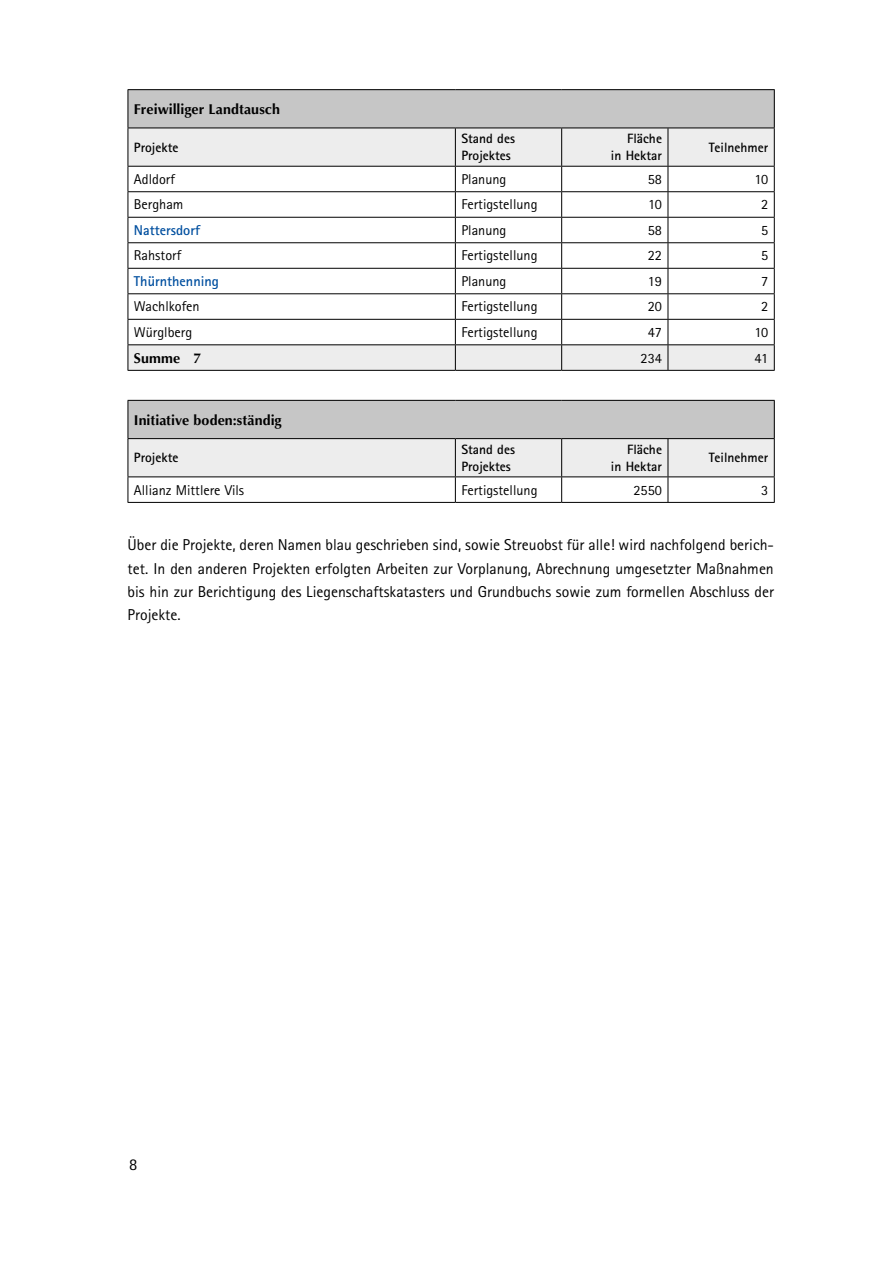
<style>
.page{position:relative;width:893px;height:1263px;background:#fff}
.page>*{position:absolute;margin:0;border:0;box-sizing:border-box;transform-origin:0 0}
.t1{font:16.5px "Rotis Sans Serif Pro";color:#000}
.p-fliess{font:15.75px/23.2px "Rotis Sans Serif Pro";color:#000;text-align:justify}
.p-tab-fliess{font:14.25px "Rotis Sans Serif Pro";color:#000}
.p-tab-head{font:700 14.25px "Optima LT Std";letter-spacing:.005em;color:#000}
.p-tab-fliess-2{font:700 14.25px "Rotis Sans Serif Pro";color:#004f9f}
.p-tab-summe{font:700 14.25px "Optima LT Std";letter-spacing:.01em;color:#000}
.p-tab-kopf{font:700 13.5px/16.5px "Rotis Sans Serif Pro";color:#000}
</style>
<div class="page">
<div style="left:128px;top:90px;width:646px;height:38px;background:#c6c6c6"></div>
<svg style="left:129px;top:129px;width:645px;height:241px"></svg>
<hr style="left:128px;top:89px;width:327px;height:1px;background:#000">
<hr style="left:128px;top:90px;width:1px;height:38px;background:#000">
<hr style="left:455px;top:89px;width:107px;height:1px;background:#000">
<hr style="left:562px;top:89px;width:106px;height:1px;background:#000">
<hr style="left:668px;top:89px;width:107px;height:1px;background:#000">
<hr style="left:774px;top:90px;width:1px;height:38px;background:#000">
<hr style="left:128px;top:128px;width:327px;height:1px;background:#000">
<hr style="left:128px;top:128px;width:1px;height:38px;background:#000">
<hr style="left:455px;top:128px;width:107px;height:1px;background:#000">
<hr style="left:455px;top:128px;width:1px;height:38px;background:#000">
<hr style="left:562px;top:128px;width:106px;height:1px;background:#000">
<hr style="left:561px;top:128px;width:1px;height:38px;background:#000">
<hr style="left:668px;top:128px;width:107px;height:1px;background:#000">
<hr style="left:668px;top:128px;width:1px;height:38px;background:#000">
<hr style="left:774px;top:128px;width:1px;height:38px;background:#000">
<hr style="left:128px;top:166px;width:327px;height:1px;background:#000">
<hr style="left:455px;top:166px;width:107px;height:1px;background:#000">
<hr style="left:562px;top:166px;width:106px;height:1px;background:#000">
<hr style="left:668px;top:166px;width:107px;height:1px;background:#000">
<hr style="left:128px;top:191px;width:327px;height:1px;background:#000">
<hr style="left:455px;top:191px;width:107px;height:1px;background:#000">
<hr style="left:562px;top:191px;width:106px;height:1px;background:#000">
<hr style="left:668px;top:191px;width:107px;height:1px;background:#000">
<hr style="left:128px;top:217px;width:327px;height:1px;background:#000">
<hr style="left:455px;top:217px;width:107px;height:1px;background:#000">
<hr style="left:562px;top:217px;width:106px;height:1px;background:#000">
<hr style="left:668px;top:217px;width:107px;height:1px;background:#000">
<hr style="left:128px;top:242px;width:327px;height:1px;background:#000">
<hr style="left:455px;top:242px;width:107px;height:1px;background:#000">
<hr style="left:562px;top:242px;width:106px;height:1px;background:#000">
<hr style="left:668px;top:242px;width:107px;height:1px;background:#000">
<hr style="left:128px;top:268px;width:327px;height:1px;background:#000">
<hr style="left:455px;top:268px;width:107px;height:1px;background:#000">
<hr style="left:562px;top:268px;width:106px;height:1px;background:#000">
<hr style="left:668px;top:268px;width:107px;height:1px;background:#000">
<hr style="left:128px;top:293px;width:327px;height:1px;background:#000">
<hr style="left:455px;top:293px;width:107px;height:1px;background:#000">
<hr style="left:562px;top:293px;width:106px;height:1px;background:#000">
<hr style="left:668px;top:293px;width:107px;height:1px;background:#000">
<hr style="left:128px;top:319px;width:327px;height:1px;background:#000">
<hr style="left:455px;top:319px;width:107px;height:1px;background:#000">
<hr style="left:562px;top:319px;width:106px;height:1px;background:#000">
<hr style="left:668px;top:319px;width:107px;height:1px;background:#000">
<svg style="left:128px;top:167px;width:1px;height:203px"></svg>
<svg style="left:455px;top:167px;width:1px;height:203px"></svg>
<svg style="left:561px;top:167px;width:1px;height:203px"></svg>
<svg style="left:668px;top:167px;width:1px;height:203px"></svg>
<svg style="left:774px;top:167px;width:1px;height:203px"></svg>
<hr style="left:128px;top:370px;width:327px;height:1px;background:#000">
<hr style="left:455px;top:370px;width:107px;height:1px;background:#000">
<hr style="left:562px;top:370px;width:106px;height:1px;background:#000">
<hr style="left:668px;top:370px;width:107px;height:1px;background:#000">
<hr style="left:128px;top:344px;width:327px;height:1px;background:#000">
<hr style="left:455px;top:344px;width:107px;height:1px;background:#000">
<hr style="left:562px;top:344px;width:106px;height:1px;background:#000">
<hr style="left:668px;top:344px;width:107px;height:1px;background:#000">
<div style="left:128px;top:400px;width:646px;height:39px;background:#c6c6c6"></div>
<hr style="left:128px;top:400px;width:327px;height:1px;background:#000">
<hr style="left:128px;top:401px;width:1px;height:37px;background:#000">
<hr style="left:455px;top:400px;width:107px;height:1px;background:#000">
<hr style="left:562px;top:400px;width:106px;height:1px;background:#000">
<hr style="left:668px;top:400px;width:107px;height:1px;background:#000">
<hr style="left:774px;top:401px;width:1px;height:37px;background:#000">
<hr style="left:128px;top:438px;width:327px;height:1px;background:#000">
<hr style="left:455px;top:438px;width:107px;height:1px;background:#000">
<hr style="left:562px;top:438px;width:106px;height:1px;background:#000">
<hr style="left:668px;top:438px;width:107px;height:1px;background:#000">
<svg style="left:128px;top:439px;width:647px;height:63px"></svg>
<hr style="left:128px;top:502px;width:327px;height:1px;background:#000">
<hr style="left:455px;top:502px;width:107px;height:1px;background:#000">
<hr style="left:562px;top:502px;width:106px;height:1px;background:#000">
<hr style="left:668px;top:502px;width:107px;height:1px;background:#000">
<p class="p-tab-head" style="left:134px;top:101px;width:148px">Freiwilliger Landtausch</p>
<p class="p-tab-kopf" style="left:134px;top:139px;width:46px">Projekte</p>
<p class="p-tab-kopf" style="left:461px;top:131px;width:55px">Stand des<br>Projektes</p>
<p class="p-tab-kopf" style="left:611px;top:131px;width:53px;text-align:right">Fläche<br>in Hektar</p>
<p class="p-tab-kopf" style="left:709px;top:139px;width:61px">Teilnehmer</p>
<p class="p-tab-fliess" style="left:134px;top:171px;width:42px">Adldorf</p>
<p class="p-tab-fliess" style="left:461px;top:171px;width:47px">Planung</p>
<p class="p-tab-fliess" style="left:648px;top:171px;width:16px">58</p>
<p class="p-tab-fliess" style="left:755px;top:171px;width:15px">10</p>
<p class="p-tab-fliess" style="left:134px;top:196px;width:51px">Bergham</p>
<p class="p-tab-fliess" style="left:461px;top:196px;width:78px">Fertigstellung</p>
<p class="p-tab-fliess" style="left:648px;top:196px;width:15px">10</p>
<p class="p-tab-fliess" style="left:761px;top:196px;width:9px">2</p>
<p class="p-tab-fliess-2" style="left:134px;top:221px;width:68px">Nattersdorf</p>
<p class="p-tab-fliess" style="left:461px;top:222px;width:47px">Planung</p>
<p class="p-tab-fliess" style="left:648px;top:222px;width:16px">58</p>
<p class="p-tab-fliess" style="left:761px;top:222px;width:9px">5</p>
<p class="p-tab-fliess" style="left:134px;top:247px;width:49px">Rahstorf</p>
<p class="p-tab-fliess" style="left:461px;top:247px;width:78px">Fertigstellung</p>
<p class="p-tab-fliess" style="left:648px;top:247px;width:16px">22</p>
<p class="p-tab-fliess" style="left:761px;top:247px;width:9px">5</p>
<p class="p-tab-fliess-2" style="left:134px;top:272px;width:87px">Thürnthenning</p>
<p class="p-tab-fliess" style="left:461px;top:273px;width:47px">Planung</p>
<p class="p-tab-fliess" style="left:648px;top:273px;width:16px">19</p>
<p class="p-tab-fliess" style="left:761px;top:273px;width:9px">7</p>
<p class="p-tab-fliess" style="left:134px;top:298px;width:67px">Wachlkofen</p>
<p class="p-tab-fliess" style="left:461px;top:298px;width:78px">Fertigstellung</p>
<p class="p-tab-fliess" style="left:648px;top:298px;width:16px">20</p>
<p class="p-tab-fliess" style="left:761px;top:298px;width:9px">2</p>
<p class="p-tab-fliess" style="left:134px;top:324px;width:60px">Würglberg</p>
<p class="p-tab-fliess" style="left:461px;top:324px;width:78px">Fertigstellung</p>
<p class="p-tab-fliess" style="left:648px;top:324px;width:16px">47</p>
<p class="p-tab-fliess" style="left:755px;top:324px;width:15px">10</p>
<p class="p-tab-summe" style="left:134px;top:350px;width:69px">Summe 7</p>
<p class="p-tab-fliess" style="left:641px;top:349px;width:23px">234</p>
<p class="p-tab-fliess" style="left:755px;top:349px;width:15px">41</p>
<p class="p-tab-head" style="left:134px;top:412px;width:149px">Initiative boden:ständig</p>
<p class="p-tab-kopf" style="left:134px;top:449px;width:46px">Projekte</p>
<p class="p-tab-kopf" style="left:461px;top:441px;width:55px">Stand des<br>Projektes</p>
<p class="p-tab-kopf" style="left:611px;top:441px;width:53px;text-align:right">Fläche<br>in Hektar</p>
<p class="p-tab-kopf" style="left:709px;top:449px;width:61px">Teilnehmer</p>
<p class="p-tab-fliess" style="left:134px;top:481px;width:112px">Allianz Mittlere Vils</p>
<p class="p-tab-fliess" style="left:461px;top:481px;width:78px">Fertigstellung</p>
<p class="p-tab-fliess" style="left:633px;top:481px;width:30px">2550</p>
<p class="p-tab-fliess" style="left:761px;top:481px;width:9px">3</p>
<p class="p-fliess" style="left:128px;top:533px;width:648px">Über die Projekte, deren Namen blau geschrieben sind, sowie Streuobst für alle! wird nachfolgend berich&shy;tet. In den anderen Projekten erfolgten Arbeiten zur Vorplanung, Abrechnung umgesetzter Maßnahmen bis hin zur Berichtigung des Liegenschaftskatasters und Grundbuchs sowie zum formellen Abschluss der Projekte.</p>
<p class="t1" style="left:129px;top:1154px;width:10px">8</p>
</div>
